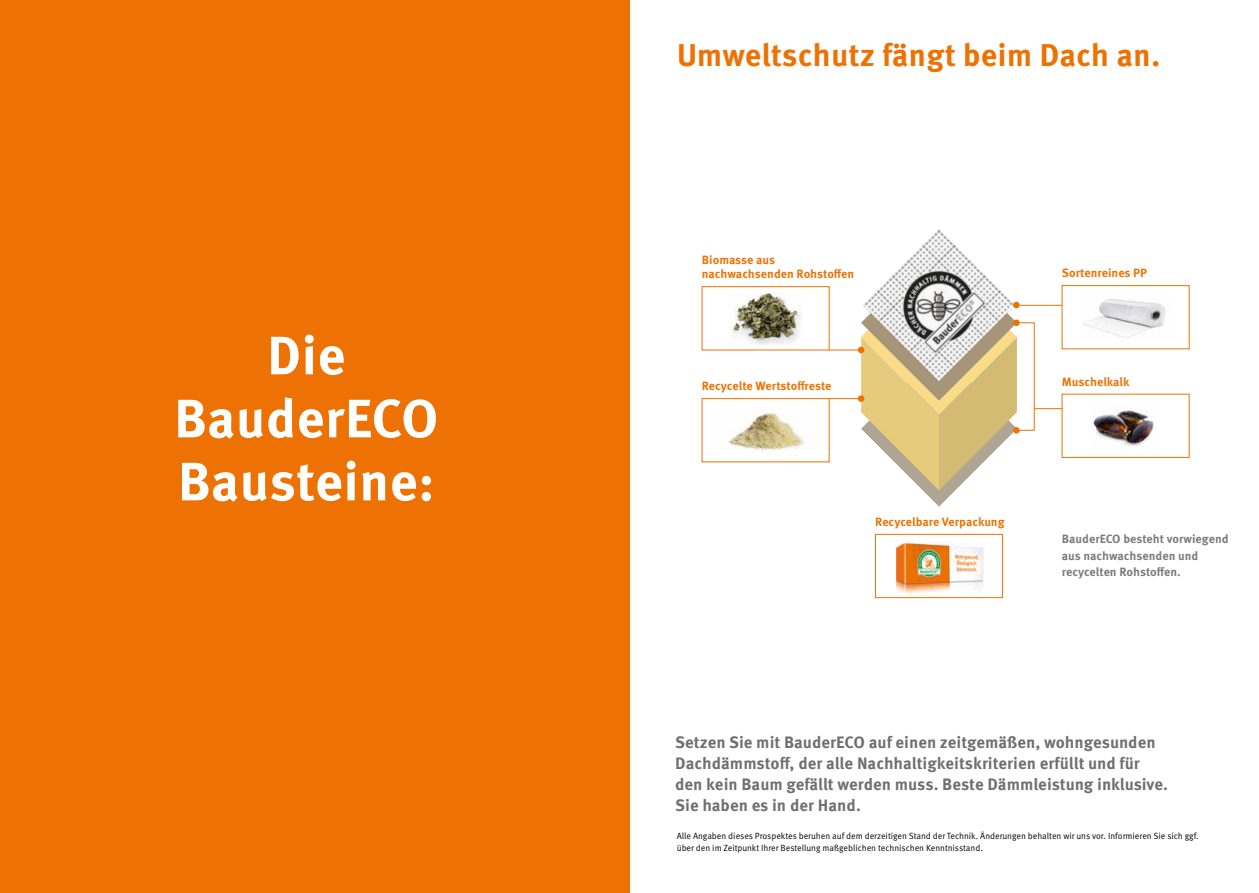
<style>
.page{position:relative;width:1259px;height:893px;background:#fff}
.page>*{position:absolute;margin:0;border:0;box-sizing:border-box;transform-origin:0 0}
.t1{font:700 54px/63px "Meta Correspondence Pro";color:#fff;text-align:center}
.t2{font:700 31.5px "Meta Correspondence Pro";color:#ee7203}
.t3{font:700 16.5px/21px "Meta Correspondence Pro";color:#706f6f}
.t4{font:700 12px/14.4px "Meta Correspondence Pro";letter-spacing:-.005em;color:#ee7203}
.t5{font:700 12px/16.5px "Meta Correspondence Pro";color:#7c7b7b}
.t6{font:9px/12px "Meta Correspondence Pro";letter-spacing:-.005em;color:#000;scale:.96 1}
</style>
<div class="page">
<div style="left:0;top:0;width:629px;height:893px;background:#ee7203"></div>
<div style="left:875px;top:534px;width:127px;height:64px;background:#fff;border:1px solid #ee7203"></div>
<img style="left:896px;top:540px;width:105px;height:57px">
<img style="left:922px;top:229px;width:33px;height:16px">
<div style="left:1061px;top:394px;width:128px;height:64px;background:#fff;border:1px solid #ee7203"></div>
<img style="left:1090px;top:410px;width:64px;height:36px">
<div style="left:702px;top:398px;width:127px;height:64px;background:#fff;border:1px solid #ee7203"></div>
<img style="left:729px;top:412px;width:76px;height:39px">
<hr style="left:829px;top:350px;width:33px;height:1px;background:#ee7203">
<hr style="left:829px;top:398px;width:32px;height:1px;background:#ee7203">
<svg style="left:858px;top:245px;width:161px;height:262px"></svg>
<div style="left:1013px;top:427px;width:6px;height:7px;background:#ee7203;border-radius:50%"></div>
<div style="left:702px;top:286px;width:127px;height:64px;background:#fff;border:1px solid #ee7203"></div>
<img style="left:732px;top:293px;width:70px;height:52px">
<svg style="left:1034px;top:408px;width:28px;height:1px"></svg>
<hr style="left:1019px;top:305px;width:43px;height:1px;background:#ee7203">
<div style="left:1061px;top:285px;width:128px;height:64px;background:#fff;border:1px solid #ee7203"></div>
<img style="left:1083px;top:299px;width:83px;height:39px">
<h1 class="t1" style="left:174px;top:321px;width:266px">Die<br>BauderECO<br>Bausteine:</h1>
<h2 class="t2" style="left:676px;top:31px;width:485px">Umweltschutz fängt beim Dach an.</h2>
<p class="t4" style="left:702px;top:251px;width:154px">Biomasse aus nachwachsenden Rohstoffen</p>
<p class="t4" style="left:1061px;top:265px;width:87px">Sortenreines PP</p>
<p class="t4" style="left:702px;top:378px;width:131px">Recycelte Wertstoffreste</p>
<p class="t4" style="left:1061px;top:374px;width:69px">Muschelkalk</p>
<p class="t4" style="left:875px;top:513px;width:131px">Recycelbare Verpackung</p>
<p class="t5" style="left:1061px;top:530px;width:168px">BauderECO besteht vorwiegend aus nachwachsenden und recycelten Rohstoffen.</p>
<p class="t3" style="left:675px;top:731px;width:494px">Setzen Sie mit BauderECO auf einen zeitgemäßen, wohngesunden Dachdämmstoff, der alle Nachhaltigkeitskriterien erfüllt und für den kein Baum gefällt werden muss. Beste Dämmleistung inklusive.<br>Sie haben es in der Hand.</p>
<p class="t6" style="left:677px;top:829px;width:545px">Alle Angaben dieses Prospektes beruhen auf dem derzeitigen Stand der Technik. Änderungen behalten wir uns vor. Informieren Sie sich ggf. über den im Zeitpunkt Ihrer Bestellung maßgeblichen technischen Kenntnisstand.</p>
</div>
